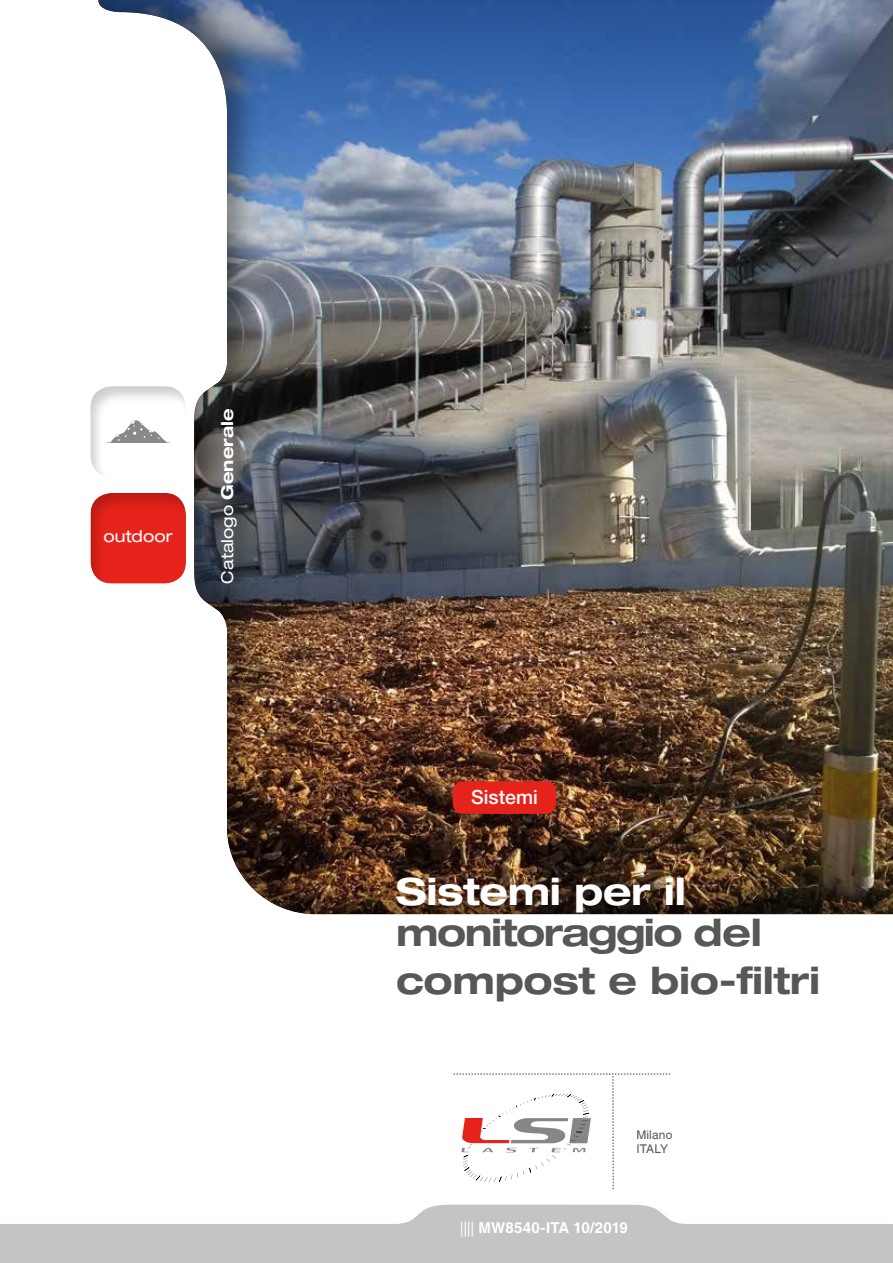
<style>
.page{position:relative;width:893px;height:1263px;background:#fff}
.page>*{position:absolute;margin:0;border:0;box-sizing:border-box;transform-origin:0 0}
.t1{font:700 expanded 37.65px/48.6px "Helvetica Neue";letter-spacing:-.01em;color:#575756}
.t2{font:700 expanded 37.65px "Helvetica Neue";letter-spacing:-.01em;color:#fff}
.t3{font:500 19.65px "Helvetica Neue";color:#fff}
.t4{font:expanded 16.5px "Helvetica Neue";color:#fff}
.t5{font:700 15px "Helvetica";letter-spacing:.005em;color:#fff}
.t6{font:12px/13.5px "Helvetica";letter-spacing:.01em;color:#575756}
.s1{font-weight:700}
.s2{font-weight:400}
</style>
<div class="page">
<div style="left:97px;top:0;width:796px;height:915px;background:#000;opacity:.4"></div>
<svg style="left:454px;top:1073px;width:216px;height:116px"></svg>
<div style="left:223px;top:413px;width:31px;height:189px;background:#000;opacity:.32"></div>
<div style="left:88px;top:385px;width:99px;height:93px;background:#000;opacity:.2"></div>
<div style="left:88px;top:492px;width:99px;height:94px;background:#000;opacity:.2"></div>
<div style="left:453px;top:781px;width:103px;height:33px;background:#e5231a;border-radius:10px"></div>
<svg style="left:107px;top:420px;width:63px;height:23px"></svg>
<svg style="left:0;top:1205px;width:893px;height:58px;fill:#c4c4c4"></svg>
<p class="t4" style="left:103px;top:526px;width:71px">outdoor</p>
<p class="t4" style="left:217px;top:584px;width:176px;rotate:-90deg">Catalogo <span class="s1">Generale</span></p>
<p class="t3" style="left:471px;top:785px;width:68px">Sistemi</p>
<p class="t2" style="left:396px;top:868px;width:291px">Sistemi per il</p>
<p class="t1" style="left:396px;top:907px;width:426px">monitoraggio del compost e bio-filtri</p>
<p class="t6" style="left:636px;top:1129px;width:38px">Milano<br>ITALY</p>
<p class="t5" style="left:460px;top:1219px;width:170px"><span class="s2">||||</span> MW8540-ITA 10/2019</p>
<p class="t5" style="left:575px;top:1221px;width:18px">01</p>
<p class="t5" style="left:621px;top:1221px;width:10px">7</p>
</div>
